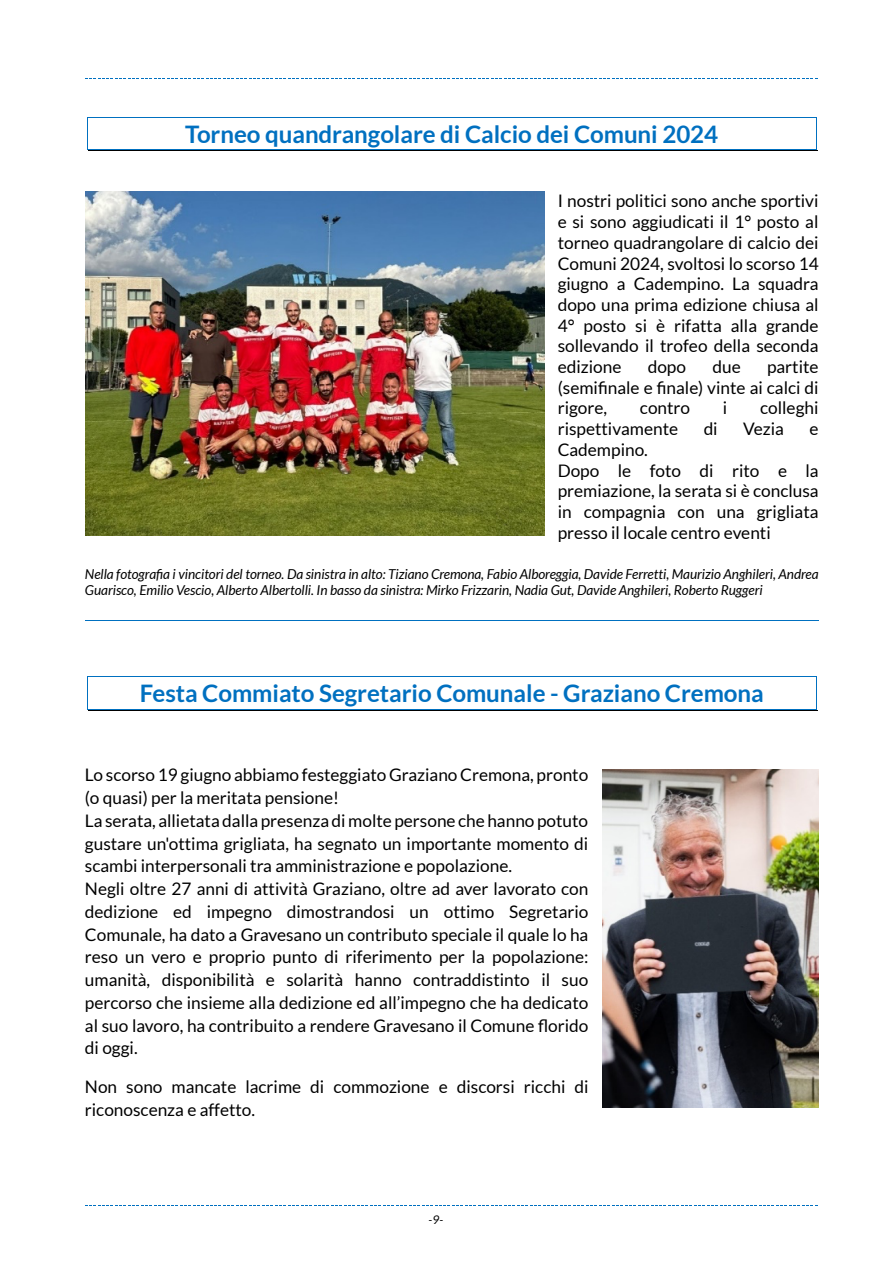
<style>
.page{position:relative;width:893px;height:1263px;background:#fff}
.page>*{position:absolute;margin:0;border:0;box-sizing:border-box;transform-origin:0 0}
.t1{font:700 24.15px "Lato";letter-spacing:-.005em;color:#0070c0}
.t2{font:17.25px/20.7px "Lato";color:#000}
.t3{font:italic 13.65px/16.2px "Lato";letter-spacing:-.005em;color:#000}
.t4{font:italic 11.85px "Lato";color:#000}
</style>
<div class="page">
<svg style="left:85px;top:78px;width:732px;height:1px"></svg>
<hr style="left:88px;top:117px;width:728px;height:1px;background:#0070c0">
<hr style="left:88px;top:150px;width:728px;height:1px;background:#000">
<hr style="left:88px;top:149px;width:728px;height:1px;background:#0070c0">
<hr style="left:87px;top:117px;width:1px;height:32px;background:#0070c0">
<hr style="left:816px;top:117px;width:1px;height:32px;background:#0070c0">
<hr style="left:85px;top:620px;width:734px;height:1px;background:#0070c0">
<hr style="left:88px;top:676px;width:728px;height:1px;background:#0070c0">
<hr style="left:88px;top:710px;width:728px;height:1px;background:#000">
<hr style="left:88px;top:709px;width:728px;height:1px;background:#0070c0">
<hr style="left:87px;top:677px;width:1px;height:32px;background:#0070c0">
<hr style="left:816px;top:677px;width:1px;height:32px;background:#0070c0">
<svg style="left:85px;top:1205px;width:732px;height:1px"></svg>
<img style="left:85px;top:191px;width:459px;height:345px">
<img style="left:602px;top:770px;width:217px;height:338px">
<h1 class="t1" style="left:185px;top:120px;width:534px">Torneo quandrangolare di Calcio dei Comuni 2024</h1>
<p class="t2" style="left:558px;top:191px;width:262px;text-align:justify">I nostri politici sono anche sportivi e si sono aggiudicati il 1° posto al torneo quadrangolare di calcio dei Comuni 2024, svoltosi lo scorso 14 giugno a Cadempino. La squadra dopo una prima edizione chiusa al 4° posto si è rifatta alla grande sollevando il trofeo della seconda edizione</p>
<p class="t2" style="left:648px;top:356px;width:40px">dopo</p>
<p class="t2" style="left:712px;top:356px;width:30px">due</p>
<p class="t2" style="left:558px;top:356px;width:262px;text-align:justify;text-indent:209px">partite (semifinale e finale) vinte ai calci di rigore,</p>
<p class="t2" style="left:640px;top:398px;width:52px">contro</p>
<p class="t2" style="left:723px;top:398px;width:6px">i</p>
<p class="t2" style="left:760px;top:398px;width:60px">colleghi</p>
<p class="t2" style="left:558px;top:418px;width:122px">rispettivamente</p>
<p class="t2" style="left:704px;top:418px;width:16px">di</p>
<p class="t2" style="left:743px;top:418px;width:42px">Vezia</p>
<p class="t2" style="left:809px;top:418px;width:11px">e</p>
<p class="t2" style="left:558px;top:439px;width:262px">Cadempino.<br>Dopo le foto di rito e la premiazione, la serata si è conclusa in compagnia con una grigliata presso il locale centro eventi</p>
<p class="t3" style="left:85px;top:566px;width:735px">Nella fotografia i vincitori del torneo. Da sinistra in alto: Tiziano Cremona, Fabio Alboreggia, Davide Ferretti, Maurizio Anghileri, Andrea<br>Guarisco, Emilio Vescio, Alberto Albertolli. In basso da sinistra: Mirko Frizzarin, Nadia Gut, Davide Anghileri, Roberto Ruggeri</p>
<h1 class="t1" style="left:140px;top:680px;width:625px">Festa Commiato Segretario Comunale - Graziano Cremona</h1>
<p class="t2" style="left:85px;top:763px;width:505px;line-height:22.8px">Lo scorso 19 giugno abbiamo festeggiato Graziano Cremona, pronto (o quasi) per la meritata pensione!<br>La serata, allietata dalla presenza di molte persone che hanno potuto gustare un'ottima grigliata, ha segnato un importante momento di scambi interpersonali tra amministrazione e popolazione.<br>Negli oltre 27 anni di attività Graziano, oltre ad aver lavorato con dedizione ed impegno dimostrandosi un ottimo Segretario Comunale, ha dato a Gravesano un contributo speciale il quale lo ha reso un vero e proprio punto di riferimento per la popolazione: umanità, disponibilità e solarità hanno contraddistinto il suo percorso che insieme alla dedizione ed all’impegno che ha dedicato al suo lavoro, ha contribuito a rendere Gravesano il Comune florido di oggi.</p>
<p class="t2" style="left:85px;top:1075px;width:505px;line-height:23.1px">Non sono mancate lacrime di commozione e discorsi ricchi di riconoscenza e affetto.</p>
<p class="t4" style="left:428px;top:1213px;width:16px">-9-</p>
</div>
